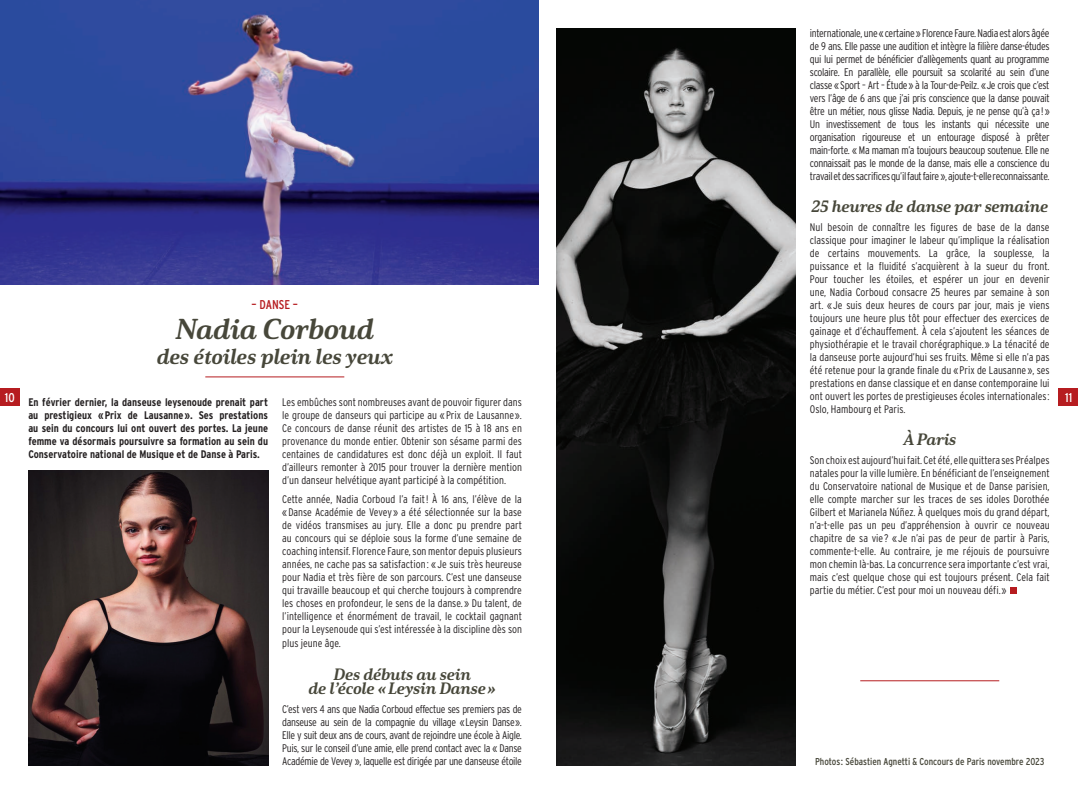
<style>
.page{position:relative;width:1078px;height:794px;background:#fff}
.page>*{position:absolute;margin:0;border:0;box-sizing:border-box;transform-origin:0 0}
.t1{font:28px "Solitas Serif Ext Ex B It";color:#47473a}
.t2{font:21px "Solitas Serif Ext Ex B It";color:#47473a}
.t3{font:16px/14px "Solitas Serif Ext Ex B It";color:#47473a;text-align:center}
.t4{font:12.7px "Interstate Condensed";color:#b61c20}
.t5{font:12.7px "Interstate Condensed";color:#fff}
.t6{font:300 11px/13px "Interstate Condensed";color:#231f20;text-align:justify}
.t7{font:700 11px/13px "Interstate Condensed";color:#231f20;text-align:justify}
.t8{font:10px "Interstate Condensed";color:#47473a}
</style>
<div class="page">
<img style="left:28px;top:470px;width:240px;height:295px">
<div style="left:0;top:388px;width:20px;height:17px;background:#b61c20"></div>
<img style="left:0;top:0;width:539px;height:285px">
<hr style="left:205px;top:376px;width:139px;height:1px;background:#b61c20">
<div style="left:1057px;top:388px;width:20px;height:17px;background:#b61c20"></div>
<div style="left:1009px;top:587px;width:7px;height:7px;background:#b61c20"></div>
<img style="left:556px;top:28px;width:239px;height:737px">
<hr style="left:860px;top:680px;width:139px;height:1px;background:#b61c20">
<p class="t5" style="left:5px;top:390px;width:11px">10</p>
<p class="t4" style="left:251px;top:297px;width:48px">– DANSE –</p>
<p class="t1" style="left:176px;top:312px;width:200px">Nadia Corboud</p>
<p class="t2" style="left:157px;top:343px;width:237px">des étoiles plein les yeux</p>
<p class="t7" style="left:28px;top:395px;width:241px">En février dernier, la danseuse leysenoude prenait part au prestigieux «Prix de Lausanne». Ses prestations au sein du concours lui ont ouvert des portes. La jeune femme va désormais poursuivre sa formation au sein du Conservatoire national de Musique et de Danse à Paris.</p>
<p class="t6" style="left:282px;top:395px;width:241px">Les embûches sont nombreuses avant de pouvoir figurer dans le groupe de danseurs qui participe au «Prix de Lausanne».<br>Ce concours de danse réunit des artistes de 15 à 18 ans en provenance du monde entier. Obtenir son sésame parmi des centaines de candidatures est donc déjà un exploit. Il faut d’ailleurs remonter à 2015 pour trouver la dernière mention d’un danseur helvétique ayant participé à la compétition.</p>
<p class="t6" style="left:282px;top:492px;width:241px">Cette année, Nadia Corboud l’a fait! À 16 ans, l’élève de la «Danse Académie de Vevey» a été sélectionnée sur la base de vidéos transmises au jury. Elle a donc pu prendre part au concours qui se déploie sous la forme d’une semaine de coaching intensif. Florence Faure, son mentor depuis plusieurs années, ne cache pas sa satisfaction: « Je suis très heureuse pour Nadia et très fière de son parcours. C’est une danseuse qui travaille beaucoup et qui cherche toujours à comprendre les choses en profondeur, le sens de la danse. » Du talent, de l’intelligence et énormément de travail, le cocktail gagnant pour la Leysenoude qui s’est intéressée à la discipline dès son</p>
<p class="t6" style="left:282px;top:636px;width:60px">plus jeune âge.</p>
<p class="t3" style="left:308px;top:667px;width:188px">Des débuts au sein<br>de l’école « Leysin Danse »</p>
<p class="t6" style="left:282px;top:702px;width:241px">C’est vers 4 ans que Nadia Corboud effectue ses premiers pas de danseuse au sein de la compagnie du village «Leysin Danse».<br>Elle y suit deux ans de cours, avant de rejoindre une école à Aigle.<br>Puis, sur le conseil d’une amie, elle prend contact avec la « Danse Académie de Vevey », laquelle est dirigée par une danseuse étoile</p>
<p class="t6" style="left:809px;top:27px;width:241px">internationale, une «certaine» Florence Faure. Nadia est alors âgée de 9 ans. Elle passe une audition et intègre la filière danse-études qui lui permet de bénéficier d’allègements quant au programme scolaire. En parallèle, elle poursuit sa scolarité au sein d’une classe «Sport – Art – Étude» à la Tour-de-Peilz. «Je crois que c’est vers l’âge de 6 ans que j’ai pris conscience que la danse pouvait être un métier, nous glisse Nadia. Depuis, je ne pense qu’à ça! » Un investissement de tous les instants qui nécessite une organisation rigoureuse et un entourage disposé à prêter main-forte. « Ma maman m’a toujours beaucoup soutenue. Elle ne connaissait pas le monde de la danse, mais elle a conscience du travail et des sacrifices qu’il faut faire », ajoute-t-elle reconnaissante.</p>
<p class="t3" style="left:811px;top:199px;width:238px">25 heures de danse par semaine</p>
<p class="t6" style="left:809px;top:221px;width:241px">Nul besoin de connaître les figures de base de la danse classique pour imaginer le labeur qu’implique la réalisation de certains mouvements. La grâce, la souplesse, la puissance et la fluidité s’acquièrent à la sueur du front.<br>Pour toucher les étoiles, et espérer un jour en devenir une, Nadia Corboud consacre 25 heures par semaine à son art. «Je suis deux heures de cours par jour, mais je viens toujours une heure plus tôt pour effectuer des exercices de gainage et d’échauffement. À cela s’ajoutent les séances de physiothérapie et le travail chorégraphique.» La ténacité de la danseuse porte aujourd’hui ses fruits. Même si elle n’a pas été retenue pour la grande finale du «Prix de Lausanne», ses prestations en danse classique et en danse contemporaine lui ont ouvert les portes de prestigieuses écoles internationales:<br>Oslo, Hambourg et Paris.</p>
<p class="t3" style="left:903px;top:432px;width:54px">À Paris</p>
<p class="t6" style="left:809px;top:454px;width:241px">Son choix est aujourd’hui fait. Cet été, elle quittera ses Préalpes natales pour la ville lumière. En bénéficiant de l’enseignement du Conservatoire national de Musique et de Danse parisien, elle compte marcher sur les traces de ses idoles Dorothée Gilbert et Marianela Núñez. À quelques mois du grand départ, n’a-t-elle pas un peu d’appréhension à ouvrir ce nouveau chapitre de sa vie? «Je n’ai pas de peur de partir à Paris, commente-t-elle. Au contraire, je me réjouis de poursuivre mon chemin là-bas. La concurrence sera importante c’est vrai, mais c’est quelque chose qui est toujours présent. Cela fait partie du métier. C’est pour moi un nouveau défi.»</p>
<p class="t5" style="left:1064px;top:390px;width:9px">11</p>
<p class="t8" style="left:814px;top:756px;width:231px">Photos: Sébastien Agnetti &amp; Concours de Paris novembre 2023</p>
</div>
